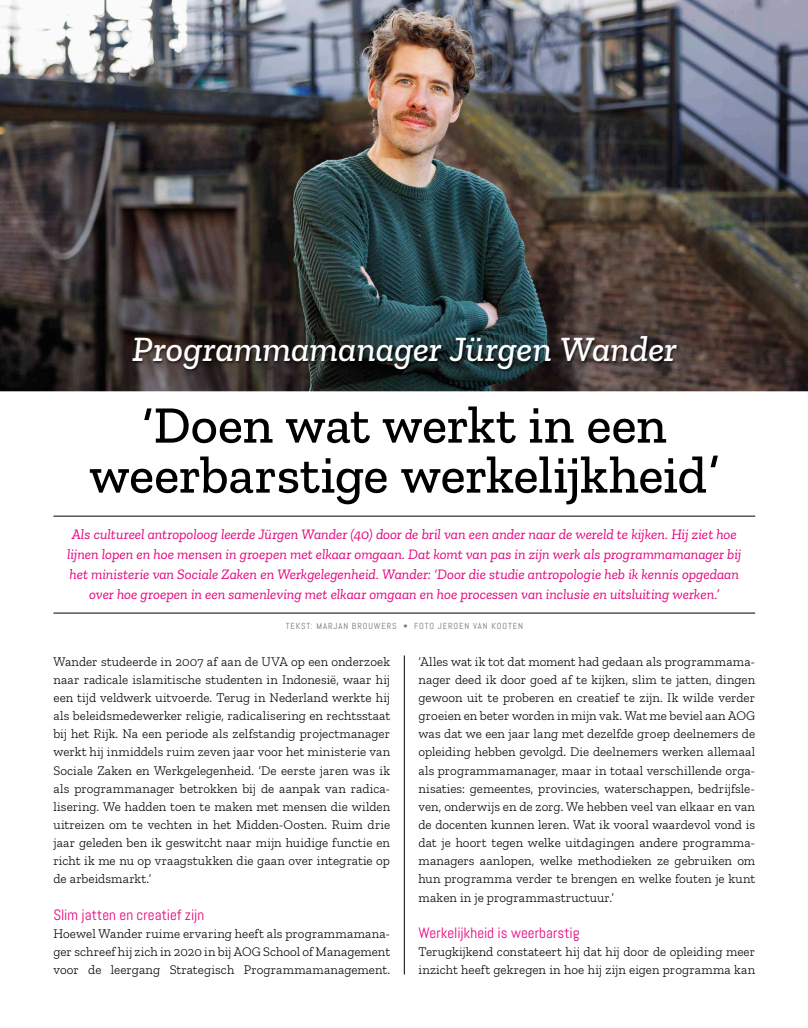
<style>
.page{position:relative;width:808px;height:1028px;background:#fff}
.page>*{position:absolute;margin:0;border:0;box-sizing:border-box;transform-origin:0 0}
.t1{font:500 52.5px/50px "Zilla Slab";letter-spacing:-.005em;color:#000;text-align:center}
.t2{font:italic 500 36.25px "Zilla Slab";color:#fff}
.t3{font:15px "Abel";color:#e5007d}
.t4{font:italic 14.38px/20px "Zilla Slab";color:#e5007d;text-align:center}
.t5{font:300 13.12px/18.1px "Zilla Slab";color:#000;text-align:justify}
.t6{font:8.75px "Abel";letter-spacing:.1em;color:#747474}
</style>
<div class="page">
<img style="left:0;top:0;width:808px;height:391px">
<hr style="left:404px;top:655px;width:1px;height:319px;background:#000">
<hr style="left:53px;top:613px;width:702px;height:1px;background:#000">
<hr style="left:53px;top:516px;width:702px;height:1px;background:#000">
<img style="left:132px;top:336px;width:548px;height:36px">
<h2 class="t2" style="left:132px;top:329px;width:546px">Programmamanager Jürgen Wander</h2>
<h1 class="t1" style="left:89px;top:400px;width:631px">‘Doen wat werkt in een weerbarstige werkelijkheid’</h1>
<p class="t4" style="left:67px;top:525px;width:676px">Als cultureel antropoloog leerde Jürgen Wander (40) door de bril van een ander naar de wereld te kijken. Hij ziet hoe lijnen lopen en hoe mensen in groepen met elkaar omgaan. Dat komt van pas in zijn werk als programmamanager bij het ministerie van Sociale Zaken en Werkgelegenheid. Wander: ‘Door die studie antropologie heb ik kennis opgedaan over hoe groepen in een samenleving met elkaar omgaan en hoe processen van inclusie en uitsluiting werken.’</p>
<p class="t6" style="left:286px;top:620px;width:239px">TEKST: MARJAN BROUWERS • FOTO JEROEN VAN KOOTEN</p>
<p class="t5" style="left:53px;top:652px;width:338px">Wander studeerde in 2007 af aan de UVA op een onderzoek naar radicale islamitische studenten in Indonesië, waar hij een tijd veldwerk uitvoerde. Terug in Nederland werkte hij als beleidsmedewerker religie, radicalisering en rechtsstaat bij het Rijk. Na een periode als zelfstandig projectmanager werkt hij inmiddels ruim zeven jaar voor het ministerie van Sociale Zaken en Werkgelegenheid. ‘De eerste jaren was ik als programmanager betrokken bij de aanpak van radica&shy;lisering. We hadden toen te maken met mensen die wilden uitreizen om te vechten in het Midden-Oosten. Ruim drie jaar geleden ben ik geswitcht naar mijn huidige functie en richt ik me nu op vraagstukken die gaan over integratie op de arbeidsmarkt.’</p>
<p class="t3" style="left:53px;top:905px;width:152px">Slim jatten en creatief zijn</p>
<p class="t5" style="left:53px;top:924px;width:338px">Hoewel Wander ruime ervaring heeft als programmamana&shy;ger schreef hij zich in 2020 in bij AOG School of Management voor de leergang Strategisch Programmamanagement.</p>
<p class="t5" style="left:418px;top:652px;width:338px">‘Alles wat ik tot dat moment had gedaan als programmama&shy;nager deed ik door goed af te kijken, slim te jatten, dingen gewoon uit te proberen en creatief te zijn. Ik wilde verder groeien en beter worden in mijn vak. Wat me beviel aan AOG was dat we een jaar lang met dezelfde groep deelnemers de opleiding hebben gevolgd. Die deelnemers werken allemaal als programmamanager, maar in totaal verschillende orga&shy;nisaties: gemeentes, provincies, waterschappen, bedrijfsle&shy;ven, onderwijs en de zorg. We hebben veel van elkaar en van de docenten kunnen leren. Wat ik vooral waardevol vond is dat je hoort tegen welke uitdagingen andere programma&shy;managers aanlopen, welke methodieken ze gebruiken om hun programma verder te brengen en welke fouten je kunt maken in je programmastructuur.’</p>
<p class="t3" style="left:418px;top:923px;width:163px">Werkelijkheid is weerbarstig</p>
<p class="t5" style="left:418px;top:942px;width:338px">Terugkijkend constateert hij dat hij door de opleiding meer inzicht heeft gekregen in hoe hij zijn eigen programma kan</p>
</div>
